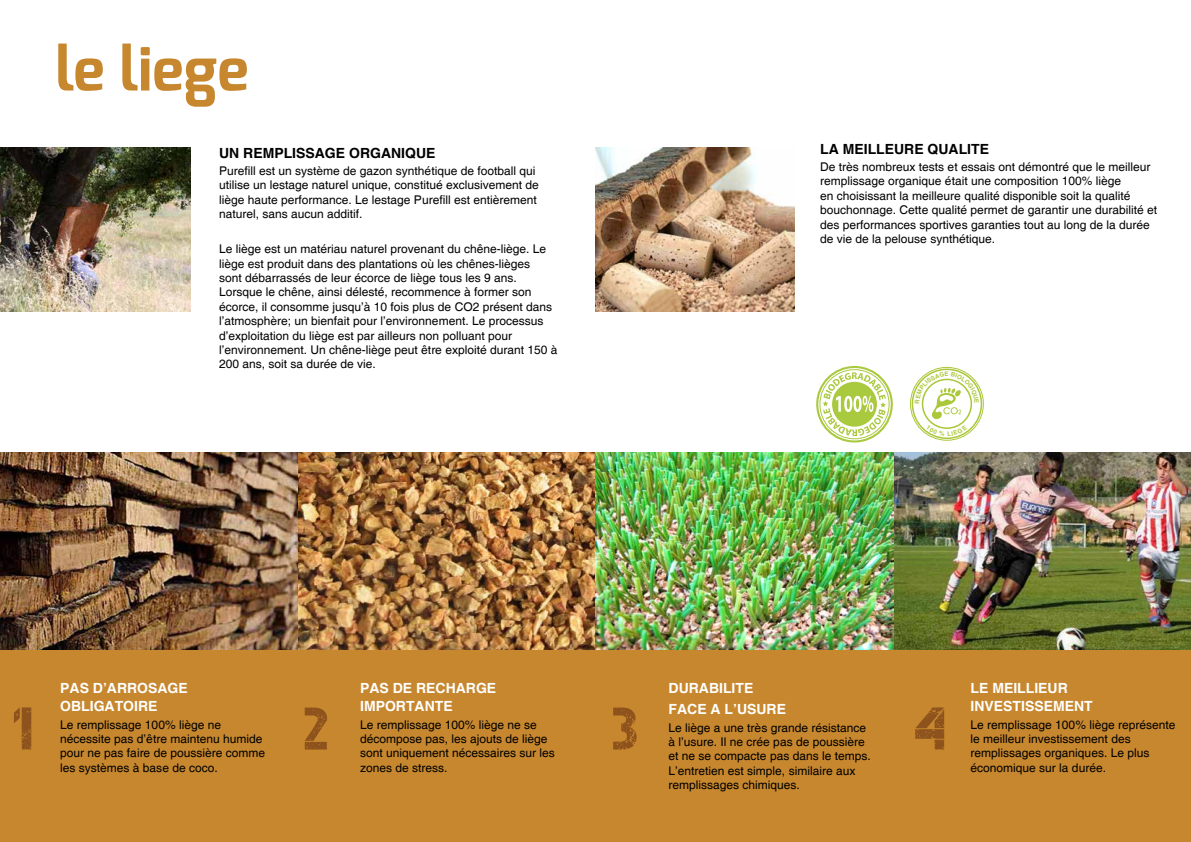
<style>
.page{position:relative;width:1191px;height:842px;background:#fff}
.page>*{position:absolute;margin:0;border:0;box-sizing:border-box;transform-origin:0 0}
.t1{font:700 60px "Exo";color:#c7872e}
.t2{font:60px "Captureit";color:#8e531d}
.t3{font:700 14px/18px "Helvetica";color:#fff}
.t4{font:700 14px "Helvetica";color:#000}
.t5{font:12px/14.4px "Helvetica";color:#000}
</style>
<div class="page">
<img style="left:0;top:452px;width:1191px;height:199px">
<div style="left:0;top:651px;width:1191px;height:191px;background:#c7872e"></div>
<img style="left:0;top:147px;width:191px;height:165px">
<img style="left:595px;top:147px;width:199px;height:165px">
<svg style="left:910px;top:367px;width:73px;height:73px"></svg>
<div style="left:911px;top:369px;width:71px;height:70px;border:2px solid #abc83b;border-radius:50%"></div>
<svg style="left:817px;top:367px;width:74px;height:74px"></svg>
<div style="left:816px;top:366px;width:76px;height:76px;border:2px solid #a9c93e;border-radius:50%"></div>
<div style="left:819px;top:369px;width:70px;height:70px;border:1px solid #a9c93e;border-radius:50%"></div>
<svg style="left:822px;top:372px;width:64px;height:64px"></svg>
<svg style="left:926px;top:425px;width:41px;height:11px"></svg>
<svg style="left:915px;top:372px;width:64px;height:47px"></svg>
<h1 class="t1" style="left:56px;top:30px;width:195px">le liege</h1>
<p class="t4" style="left:219px;top:144px;width:218px">UN REMPLISSAGE ORGANIQUE</p>
<p class="t5" style="left:219px;top:164px;width:321px">Purefill est un système de gazon synthétique de football qui utilise un lestage naturel unique, constitué exclusivement de liège haute performance. Le lestage Purefill est entièrement naturel, sans aucun additif.</p>
<p class="t5" style="left:219px;top:242px;width:340px">Le liège est un matériau naturel provenant du chêne-liège. Le liège est produit dans des plantations où les chênes-lièges<br>sont débarrassés de leur écorce de liège tous les 9 ans.<br>Lorsque le chêne, ainsi délesté, recommence à former son écorce, il consomme jusqu’à 10 fois plus de CO2 présent dans l’atmosphère; un bienfait pour l’environnement. Le processus d’exploitation du liège est par ailleurs non polluant pour l’environnement. Un chêne-liège peut être exploité durant 150 à 200 ans, soit sa durée de vie.</p>
<p class="t4" style="left:820px;top:140px;width:170px">LA MEILLEURE QUALITE</p>
<p class="t5" style="left:820px;top:160px;width:338px">De très nombreux tests et essais ont démontré que le meilleur remplissage organique était une composition 100% liège<br>en choisissant la meilleure qualité disponible soit la qualité bouchonnage. Cette qualité permet de garantir une durabilité et des performances sportives garanties tout au long de la durée de vie de la pelouse synthétique.</p>
<h1 class="t2" style="left:14px;top:695px;width:21px">1</h1>
<p class="t3" style="left:60px;top:680px;width:129px">PAS D’ARROSAGE<br>OBLIGATOIRE</p>
<p class="t5" style="left:60px;top:718px;width:206px">Le remplissage 100% liège ne nécessite pas d’être maintenu humide pour ne pas faire de poussière comme les systèmes à base de coco.</p>
<h1 class="t2" style="left:305px;top:695px;width:26px">2</h1>
<p class="t3" style="left:360px;top:680px;width:138px">PAS DE RECHARGE<br>IMPORTANTE</p>
<p class="t5" style="left:360px;top:718px;width:196px">Le remplissage 100% liège ne se décompose pas, les ajouts de liège sont uniquement nécessaires sur les zones de stress.</p>
<h1 class="t2" style="left:613px;top:695px;width:27px">3</h1>
<p class="t3" style="left:668px;top:679px;width:119px;line-height:20.8px">DURABILITE<br>FACE A L’USURE</p>
<p class="t5" style="left:668px;top:720px;width:204px">Le liège a une très grande résistance à l’usure. Il ne crée pas de poussière et ne se compacte pas dans le temps.<br>L’entretien est simple, similaire aux remplissages chimiques.</p>
<h1 class="t2" style="left:915px;top:695px;width:33px">4</h1>
<p class="t3" style="left:970px;top:680px;width:124px">LE MEILLIEUR<br>INVESTISSEMENT</p>
<p class="t5" style="left:970px;top:718px;width:206px">Le remplissage 100% liège représente le meilleur investissement des remplissages organiques. Le plus économique sur la durée.</p>
</div>
